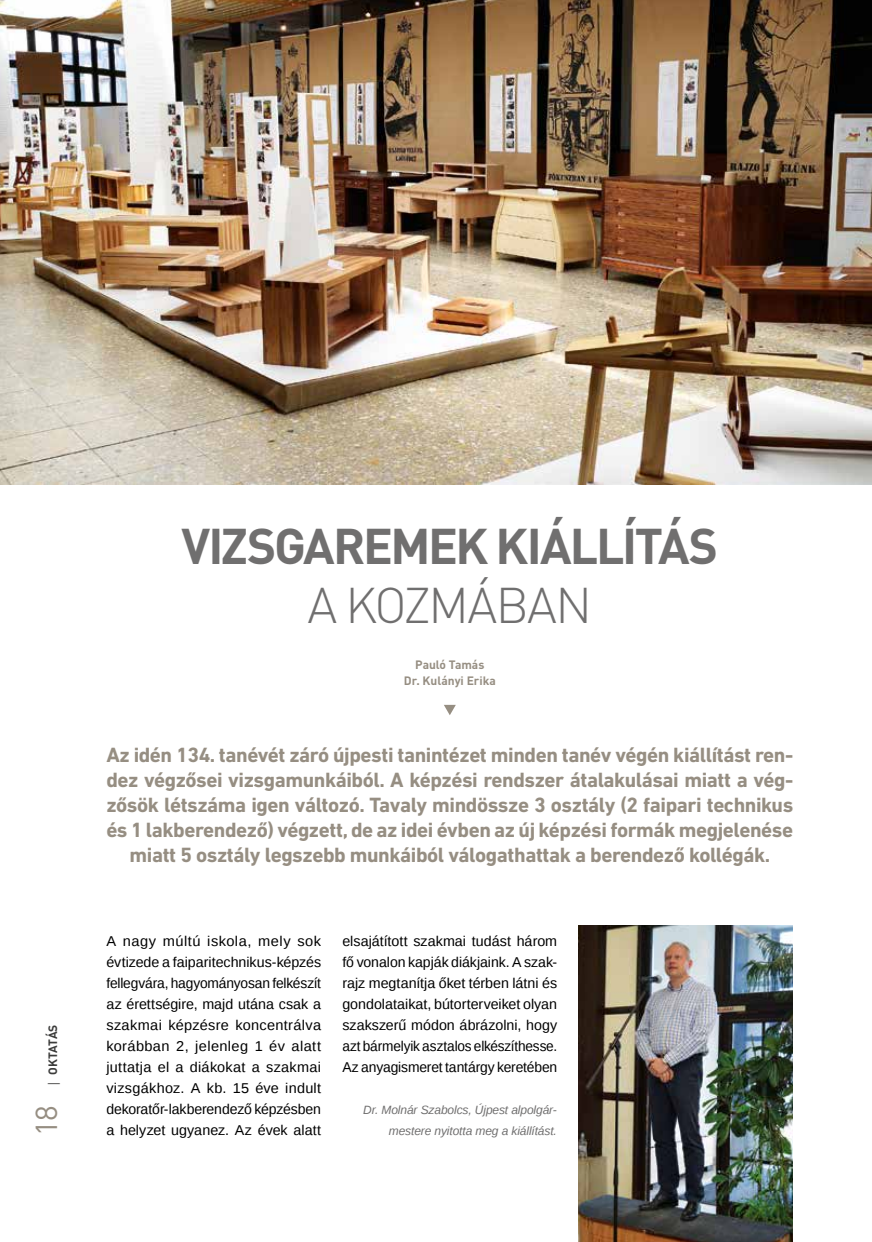
<style>
.page{position:relative;width:872px;height:1242px;background:#fff}
.page>*{position:absolute;margin:0;border:0;box-sizing:border-box;transform-origin:0 0}
.t1{font:700 49.5px "DIN Pro";letter-spacing:-.045em;color:#706f6f}
.t2{font:300 49.5px "DIN Pro";letter-spacing:-.04em;color:#706f6f}
.t3{font:30px "DIN Pro";color:#968e82}
.t4{font:700 21px/25.2px "DIN Next LT Pro";letter-spacing:-.02em;color:#968e82;text-align:center}
.t5{font:14.25px/21px "Liberation Sans";letter-spacing:-.01em;color:#000;text-align:justify}
.t6{font:italic 12px/21px "Liberation Sans";letter-spacing:-.01em;color:#706f6f;text-align:right}
.t7{font:700 12px/16.5px "DIN Pro";color:#968e82;text-align:center}
.t8{font:700 12px "DIN Pro";letter-spacing:-.02em;color:#3c3c3b}
.s1{font-family:"Open Sans";font-weight:400}
</style>
<div class="page">
<svg style="left:444px;top:705px;width:12px;height:10px"></svg>
<img style="left:0;top:0;width:872px;height:484px">
<img style="left:578px;top:925px;width:214px;height:317px">
<p class="t8" style="left:45px;top:1087px;width:64px;rotate:-90deg"><span class="s1">|</span> OKTATÁS</p>
<h2 class="t3" style="left:26px;top:1136px;width:33px;rotate:-90deg">18</h2>
<h1 class="t1" style="left:181px;top:512px;width:538px">VIZSGAREMEK KIÁLLÍTÁS</h1>
<h1 class="t2" style="left:307px;top:572px;width:286px">A KOZMÁBAN</h1>
<p class="t7" style="left:404px;top:655px;width:94px">Pauló Tamás<br>Dr. Kulányi Erika</p>
<p class="t4" style="left:106px;top:741px;width:688px">Az idén 134. tanévét záró újpesti tanintézet minden tanév végén kiállítást ren&shy;dez végzősei vizsgamunkáiból. A képzési rendszer átalakulásai miatt a vég&shy;zősök létszáma igen változó. Tavaly mindössze 3 osztály (2 faipari technikus és 1 lakberendező) végzett, de az idei évben az új képzési formák megjelenése miatt 5 osztály legszebb munkáiból válogathattak a berendező kollégák.</p>
<p class="t5" style="left:106px;top:931px;width:216px">A nagy múltú iskola, mely sok évtizede a faiparitechnikus-képzés fellegvára, hagyományosan felkészít az érettségire, majd utána csak a szakmai képzésre koncentrálva korábban 2, jelenleg 1 év alatt juttatja el a diákokat a szakmai vizsgákhoz. A kb. 15 éve indult dekoratőr-lakberendező képzésben a helyzet ugyanez. Az évek alatt</p>
<p class="t5" style="left:342px;top:931px;width:216px">elsajátított szakmai tudást három fő vonalon kapják diákjaink. A szak&shy;rajz megtanítja őket térben látni és gondolataikat, bútorterveiket olyan szakszerű módon ábrázolni, hogy azt bármelyik asztalos elkészíthesse.<br>Az anyagismeret tantárgy keretében</p>
<p class="t6" style="left:363px;top:1099px;width:195px">Dr. Molnár Szabolcs, Újpest alpolgár&shy;mestere nyitotta meg a kiállítást.</p>
</div>
